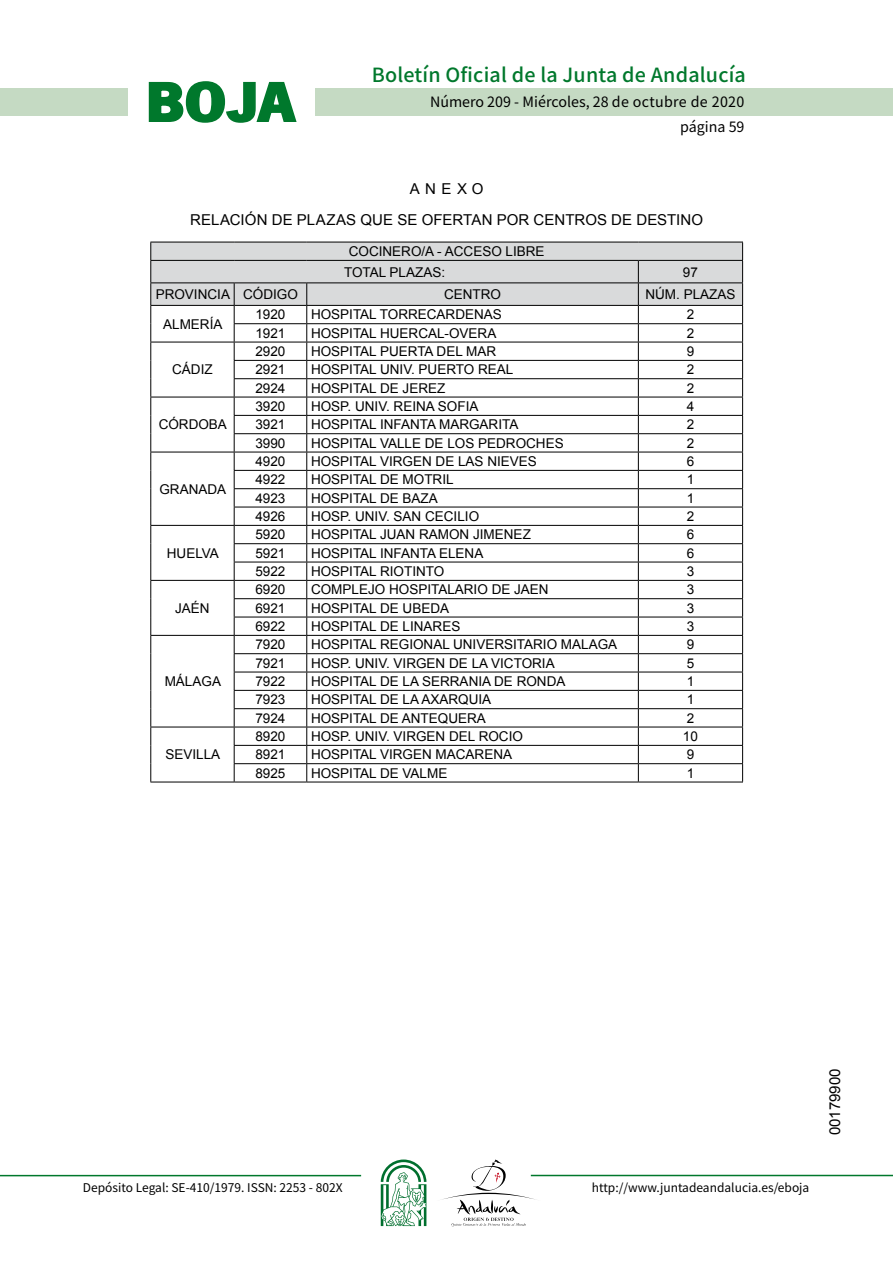
<style>
.page{position:relative;width:893px;height:1263px;background:#fff}
.page>*{position:absolute;margin:0;border:0;box-sizing:border-box;transform-origin:0 0}
.t1{font:700 57.75px "News Got T";color:#00782c;scale:1.14 1}
.t2{font:500 19.5px "Noto Sans HK";letter-spacing:.01em;color:#00782c}
.t3{font:15px/30.8px "Arial";letter-spacing:.005em;color:#000;text-align:center}
.t4{font:14.25px/24.5px "Noto Sans HK";color:#000;text-align:right}
.t5{font:13.5px/20.4px "Arial";color:#000}
.t6{font:12px "Noto Sans HK";color:#000}
</style>
<div class="page">
<div style="left:315px;top:88px;width:577px;height:28px;background:#c5dac3"></div>
<div style="left:0;top:88px;width:128px;height:28px;background:#c5dac3"></div>
<hr style="left:0;top:1175px;width:361px;height:1px;background:#00782c">
<hr style="left:531px;top:1175px;width:361px;height:1px;background:#00782c">
<svg style="left:148px;top:81px;width:149px;height:42px"></svg>
<svg style="left:442px;top:1159px;width:100px;height:67px"></svg>
<svg style="left:381px;top:1160px;width:45px;height:66px"></svg>
<svg style="left:150px;top:242px;width:593px;height:540px"></svg>
<hr style="left:150px;top:782px;width:84px;height:1px;background:#000">
<hr style="left:234px;top:782px;width:73px;height:1px;background:#000">
<hr style="left:307px;top:782px;width:331px;height:1px;background:#000">
<hr style="left:638px;top:782px;width:105px;height:1px;background:#000">
<h1 class="t1" style="left:145px;top:68px;width:133px">BOJA</h1>
<h2 class="t2" style="left:372px;top:64px;width:375px">Boletín Oficial de la Junta de Andalucía</h2>
<p class="t4" style="left:430px;top:90px;width:316px">Número 209 - Miércoles, 28 de octubre de 2020 página 59</p>
<p class="t3" style="left:190px;top:173px;width:514px">ANEXO<br>RELACIÓN DE PLAZAS QUE SE OFERTAN POR CENTROS DE DESTINO</p>
<p class="t5" style="left:344px;top:241px;width:202px;text-indent:5px">COCINERO/A - ACCESO LIBRE<br>TOTAL PLAZAS:</p>
<p class="t5" style="left:683px;top:262px;width:17px">97</p>
<p class="t5" style="left:156px;top:284px;width:144px">PROVINCIA CÓDIGO</p>
<p class="t5" style="left:444px;top:284px;width:58px">CENTRO</p>
<p class="t5" style="left:645px;top:284px;width:92px">NÚM. PLAZAS</p>
<p class="t5" style="left:163px;top:314px;width:61px">ALMERÍA</p>
<p class="t5" style="left:255px;top:305px;width:32px">1920</p>
<p class="t5" style="left:311px;top:305px;width:192px">HOSPITAL TORRECARDENAS</p>
<p class="t5" style="left:686px;top:305px;width:9px">2</p>
<p class="t5" style="left:255px;top:323px;width:32px">1921</p>
<p class="t5" style="left:311px;top:323px;width:187px">HOSPITAL HUERCAL-OVERA</p>
<p class="t5" style="left:686px;top:323px;width:9px">2</p>
<p class="t5" style="left:172px;top:360px;width:42px">CÁDIZ</p>
<p class="t5" style="left:159px;top:415px;width:70px">CÓRDOBA</p>
<p class="t5" style="left:159px;top:479px;width:68px">GRANADA</p>
<p class="t5" style="left:167px;top:543px;width:54px">HUELVA</p>
<p class="t5" style="left:175px;top:598px;width:36px">JAÉN</p>
<p class="t5" style="left:165px;top:671px;width:58px">MÁLAGA</p>
<p class="t5" style="left:165px;top:745px;width:56px">SEVILLA</p>
<p class="t5" style="left:255px;top:341px;width:32px">2920</p>
<p class="t5" style="left:311px;top:341px;width:187px">HOSPITAL PUERTA DEL MAR</p>
<p class="t5" style="left:686px;top:341px;width:9px">9</p>
<p class="t5" style="left:255px;top:360px;width:32px">2921</p>
<p class="t5" style="left:311px;top:360px;width:204px">HOSPITAL UNIV. PUERTO REAL</p>
<p class="t5" style="left:686px;top:360px;width:9px">2</p>
<p class="t5" style="left:255px;top:378px;width:32px">2924</p>
<p class="t5" style="left:311px;top:378px;width:136px">HOSPITAL DE JEREZ</p>
<p class="t5" style="left:686px;top:378px;width:9px">2</p>
<p class="t5" style="left:255px;top:396px;width:32px">3920</p>
<p class="t5" style="left:311px;top:396px;width:169px">HOSP. UNIV. REINA SOFIA</p>
<p class="t5" style="left:686px;top:396px;width:9px">4</p>
<p class="t5" style="left:255px;top:415px;width:32px">3921</p>
<p class="t5" style="left:311px;top:415px;width:209px">HOSPITAL INFANTA MARGARITA</p>
<p class="t5" style="left:686px;top:415px;width:9px">2</p>
<p class="t5" style="left:255px;top:433px;width:32px">3990</p>
<p class="t5" style="left:311px;top:433px;width:254px">HOSPITAL VALLE DE LOS PEDROCHES</p>
<p class="t5" style="left:686px;top:433px;width:9px">2</p>
<p class="t5" style="left:255px;top:451px;width:32px">4920</p>
<p class="t5" style="left:311px;top:451px;width:227px">HOSPITAL VIRGEN DE LAS NIEVES</p>
<p class="t5" style="left:686px;top:451px;width:9px">6</p>
<p class="t5" style="left:255px;top:470px;width:32px">4922</p>
<p class="t5" style="left:311px;top:470px;width:144px">HOSPITAL DE MOTRIL</p>
<p class="t5" style="left:686px;top:470px;width:9px">1</p>
<p class="t5" style="left:255px;top:488px;width:32px">4923</p>
<p class="t5" style="left:311px;top:488px;width:128px">HOSPITAL DE BAZA</p>
<p class="t5" style="left:686px;top:488px;width:9px">1</p>
<p class="t5" style="left:255px;top:506px;width:32px">4926</p>
<p class="t5" style="left:311px;top:506px;width:170px">HOSP. UNIV. SAN CECILIO</p>
<p class="t5" style="left:686px;top:506px;width:9px">2</p>
<p class="t5" style="left:255px;top:525px;width:32px">5920</p>
<p class="t5" style="left:311px;top:525px;width:221px">HOSPITAL JUAN RAMON JIMENEZ</p>
<p class="t5" style="left:686px;top:525px;width:9px">6</p>
<p class="t5" style="left:255px;top:543px;width:32px">5921</p>
<p class="t5" style="left:311px;top:543px;width:174px">HOSPITAL INFANTA ELENA</p>
<p class="t5" style="left:686px;top:543px;width:9px">6</p>
<p class="t5" style="left:255px;top:561px;width:32px">5922</p>
<p class="t5" style="left:311px;top:561px;width:135px">HOSPITAL RIOTINTO</p>
<p class="t5" style="left:686px;top:561px;width:9px">3</p>
<p class="t5" style="left:255px;top:580px;width:32px">6920</p>
<p class="t5" style="left:311px;top:580px;width:239px">COMPLEJO HOSPITALARIO DE JAEN</p>
<p class="t5" style="left:686px;top:580px;width:9px">3</p>
<p class="t5" style="left:255px;top:598px;width:32px">6921</p>
<p class="t5" style="left:311px;top:598px;width:140px">HOSPITAL DE UBEDA</p>
<p class="t5" style="left:686px;top:598px;width:9px">3</p>
<p class="t5" style="left:255px;top:616px;width:32px">6922</p>
<p class="t5" style="left:311px;top:616px;width:151px">HOSPITAL DE LINARES</p>
<p class="t5" style="left:686px;top:616px;width:9px">3</p>
<p class="t5" style="left:255px;top:635px;width:32px">7920</p>
<p class="t5" style="left:311px;top:635px;width:308px">HOSPITAL REGIONAL UNIVERSITARIO MALAGA</p>
<p class="t5" style="left:686px;top:635px;width:9px">9</p>
<p class="t5" style="left:255px;top:653px;width:32px">7921</p>
<p class="t5" style="left:311px;top:653px;width:245px">HOSP. UNIV. VIRGEN DE LA VICTORIA</p>
<p class="t5" style="left:686px;top:653px;width:9px">5</p>
<p class="t5" style="left:255px;top:671px;width:32px">7922</p>
<p class="t5" style="left:311px;top:671px;width:256px">HOSPITAL DE LA SERRANIA DE RONDA</p>
<p class="t5" style="left:686px;top:671px;width:9px">1</p>
<p class="t5" style="left:255px;top:690px;width:32px">7923</p>
<p class="t5" style="left:311px;top:690px;width:182px">HOSPITAL DE LA AXARQUIA</p>
<p class="t5" style="left:686px;top:690px;width:9px">1</p>
<p class="t5" style="left:255px;top:708px;width:32px">7924</p>
<p class="t5" style="left:311px;top:708px;width:176px">HOSPITAL DE ANTEQUERA</p>
<p class="t5" style="left:686px;top:708px;width:9px">2</p>
<p class="t5" style="left:255px;top:726px;width:32px">8920</p>
<p class="t5" style="left:311px;top:726px;width:213px">HOSP. UNIV. VIRGEN DEL ROCIO</p>
<p class="t5" style="left:683px;top:726px;width:17px">10</p>
<p class="t5" style="left:255px;top:745px;width:32px">8921</p>
<p class="t5" style="left:311px;top:745px;width:203px">HOSPITAL VIRGEN MACARENA</p>
<p class="t5" style="left:686px;top:745px;width:9px">9</p>
<p class="t5" style="left:255px;top:763px;width:32px">8925</p>
<p class="t5" style="left:311px;top:763px;width:138px">HOSPITAL DE VALME</p>
<p class="t5" style="left:686px;top:763px;width:9px">1</p>
<p class="t6" style="left:83px;top:1181px;width:261px">Depósito Legal: SE-410/1979. ISSN: 2253 - 802X</p>
<p class="t6" style="left:592px;top:1181px;width:219px">http://www.juntadeandalucia.es/eboja</p>
<p class="t3" style="left:819px;top:1135px;width:68px;rotate:-90deg">00179900</p>
</div>
